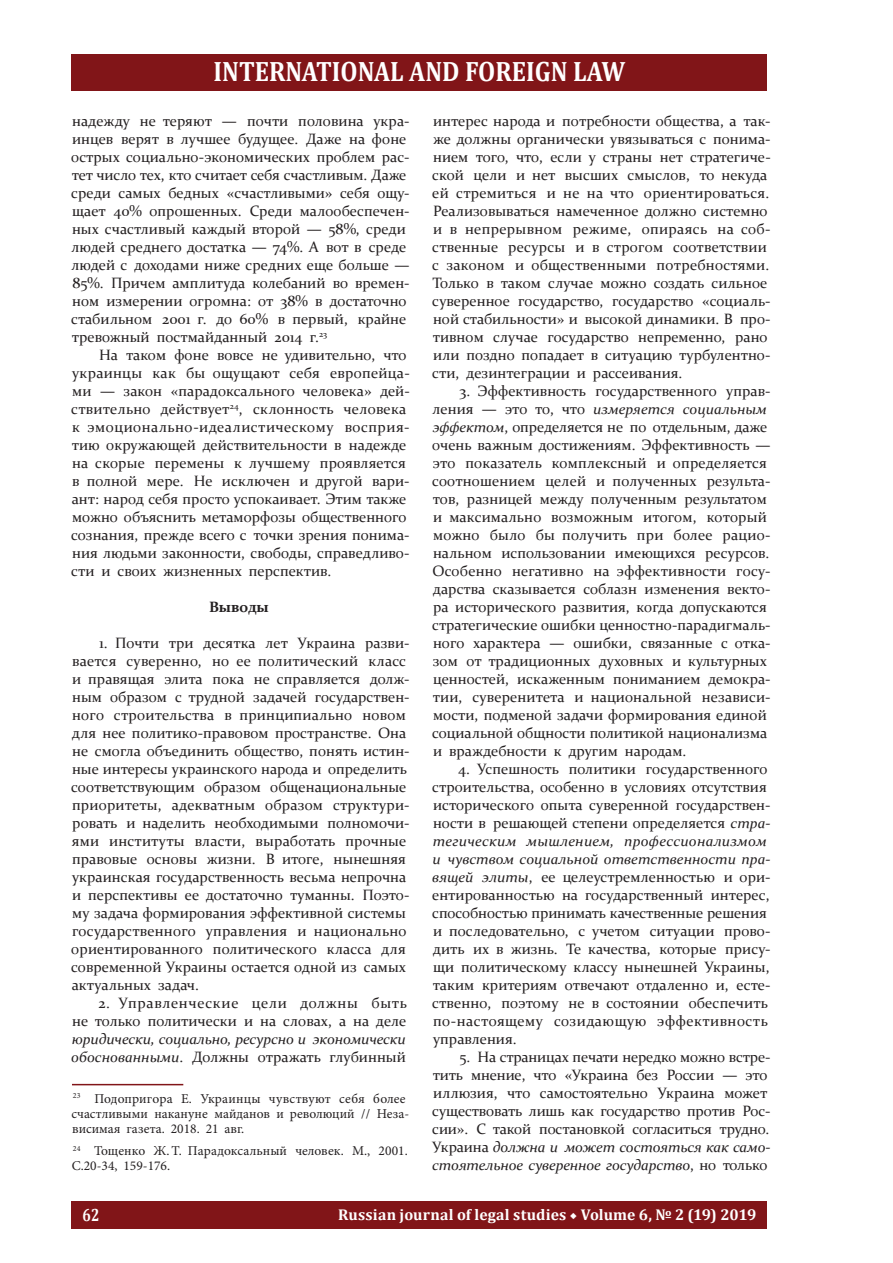
<style>
.page{position:relative;width:893px;height:1263px;background:#fff}
.page>*{position:absolute;margin:0;border:0;box-sizing:border-box;transform-origin:0 0}
.t1{font:700 28.2px "Cambria";color:#fff;scale:.88 1}
.t2{font:700 17.85px "Cambria";color:#fff;scale:.8 1}
.t3{font:700 15.6px "Cambria";letter-spacing:.01em;color:#fff}
.t4{font:15px/18px "Constantia";color:#231f20}
.t5{font:italic 15px/18px "Constantia";letter-spacing:-.01em;color:#231f20}
.t6{font:700 15px "Constantia";color:#231f20}
.t7{font:13.5px/15px "Minion Pro";letter-spacing:.005em;color:#231f20}
.s1{font-style:normal}
.s2{font-style:italic}
.s3{font-family:"Minion Pro";font-weight:400}
</style>
<div class="page">
<div style="left:72px;top:1202px;width:695px;height:27px;background:#811518"></div>
<div style="left:72px;top:54px;width:695px;height:36px;background:#811518"></div>
<hr style="left:72px;top:1084px;width:111px;height:1px;background:#811518">
<h1 class="t1" style="left:214px;top:51px;width:469px">INTERNATIONAL AND FOREIGN LAW</h1>
<p class="t4" style="left:71px;top:111px;width:340px">надежду не теряют — почти половина укра&shy;инцев верят в лучшее будущее. Даже на фоне острых социально-экономических проблем рас&shy;тет число тех, кто считает себя счастливым. Даже среди самых бедных «счастливыми» себя ощу&shy;щает 40% опрошенных. Среди малообеспечен&shy;ных счастливый каждый второй — 58%, среди людей среднего достатка — 74%. А вот в среде людей с доходами ниже средних еще больше — 85%. Причем амплитуда колебаний во времен&shy;ном измерении огромна: от 38% в достаточно стабильном 2001 г. до 60% в первый, крайне тревожный постмайданный 2014 г.<sup>23</sup></p>
<p class="t4" style="left:71px;top:345px;width:340px;text-indent:28px">На таком фоне вовсе не удивительно, что украинцы как бы ощущают себя европейца&shy;ми — закон «парадоксального человека» дей&shy;ствительно действует<sup>24</sup>, склонность человека к эмоционально-идеалистическому восприя&shy;тию окружающей действительности в надежде на скорые перемены к лучшему проявляется в полной мере. Не исключен и другой вари&shy;ант: народ себя просто успокаивает. Этим также можно объяснить метаморфозы общественного сознания, прежде всего с точки зрения понима&shy;ния людьми законности, свободы, справедливо&shy;сти и своих жизненных перспектив.</p>
<p class="t6" style="left:209px;top:597px;width:61px">Выводы</p>
<p class="t4" style="left:71px;top:633px;width:340px;text-indent:28px">1. Почти три десятка лет Украина разви&shy;вается суверенно, но ее политический класс и правящая элита пока не справляется долж&shy;ным образом с трудной задачей государствен&shy;ного строительства в принципиально новом для нее политико-правовом пространстве. Она не смогла объединить общество, понять истин&shy;ные интересы украинского народа и определить соответствующим образом общенациональные приоритеты, адекватным образом структури&shy;ровать и наделить необходимыми полномочи&shy;ями институты власти, выработать прочные правовые основы жизни. В итоге, нынешняя украинская государственность весьма непрочна и перспективы ее достаточно туманны. Поэто&shy;му задача формирования эффективной системы государственного управления и национально ориентированного политического класса для современной Украины остается одной из самых актуальных задач.</p>
<p class="t4" style="left:72px;top:993px;width:336px;text-align:right">2. Управленческие цели должны быть<br>не только политически и на словах, а на деле</p>
<p class="t5" style="left:71px;top:1029px;width:336px">юридически, социально, ресурсно и экономически обоснованными<span class="s1">. Должны отражать глубинный</span></p>
<p class="t7" style="left:71px;top:1091px;width:339px"><sup>23</sup> Подопригора Е. Украинцы чувствуют себя более счастливыми накануне майданов и революций // Неза&shy;висимая газета. 2018. 21 авг.</p>
<p class="t7" style="left:72px;top:1143px;width:338px"><sup>24</sup> Тощенко Ж.Т. Парадоксальный человек. М., 2001.<br>С.20-34, 159-176.</p>
<p class="t4" style="left:432px;top:111px;width:340px">интерес народа и потребности общества, а так&shy;же должны органически увязываться с понима&shy;нием того, что, если у страны нет стратегиче&shy;ской цели и нет высших смыслов, то некуда ей стремиться и не на что ориентироваться.<br>Реализовываться намеченное должно системно и в непрерывном режиме, опираясь на соб&shy;ственные ресурсы и в строгом соответствии с законом и общественными потребностями.<br>Только в таком случае можно создать сильное суверенное государство, государство «социаль&shy;ной стабильности» и высокой динамики. В про&shy;тивном случае государство непременно, рано или поздно попадает в ситуацию турбулентно&shy;сти, дезинтеграции и рассеивания.</p>
<p class="t4" style="left:432px;top:381px;width:340px;text-indent:27px">3. Эффективность государственного управ&shy;ления — это то, что <span class="s2">измеряется социальным эффектом</span>, определяется не по отдельным, даже очень важным достижениям. Эффективность — это показатель комплексный и определяется соотношением целей и полученных результа&shy;тов, разницей между полученным результатом и максимально возможным итогом, который можно было бы получить при более рацио&shy;нальном использовании имеющихся ресурсов.<br>Особенно негативно на эффективности госу&shy;дарства сказывается соблазн изменения векто&shy;ра исторического развития, когда допускаются стратегические ошибки ценностно-парадигмаль&shy;ного характера — ошибки, связанные с отка&shy;зом от традиционных духовных и культурных ценностей, искаженным пониманием демокра&shy;тии, суверенитета и национальной независи&shy;мости, подменой задачи формирования единой социальной общности политикой национализма и враждебности к другим народам.</p>
<p class="t4" style="left:432px;top:759px;width:340px;text-indent:26px">4. Успешность политики государственного строительства, особенно в условиях отсутствия исторического опыта суверенной государствен&shy;ности в решающей степени определяется <span class="s2">стра&shy;тегическим мышлением, профессионализмом и чувством социальной ответственности пра&shy;вящей элиты</span>, ее целеустремленностью и ори&shy;ентированностью на государственный интерес, способностью принимать качественные решения и последовательно, с учетом ситуации прово&shy;дить их в жизнь. Те качества, которые прису&shy;щи политическому классу нынешней Украины, таким критериям отвечают отдаленно и, есте&shy;ственно, поэтому не в состоянии обеспечить по-настоящему созидающую эффективность управления.</p>
<p class="t4" style="left:432px;top:1047px;width:340px;text-indent:27px">5. На страницах печати нередко можно встре&shy;тить мнение, что «Украина без России — это иллюзия, что самостоятельно Украина может существовать лишь как государство против Рос&shy;сии». С такой постановкой согласиться трудно.<br>Украина <span class="s2">должна и может состояться как само&shy;стоятельное суверенное государство</span>, но только</p>
<p class="t2" style="left:83px;top:1202px;width:23px">62</p>
<p class="t3" style="left:338px;top:1203px;width:420px">Russian journal of legal studies <span class="s3">◆</span> Volume 6, № 2 (19) 2019</p>
</div>
